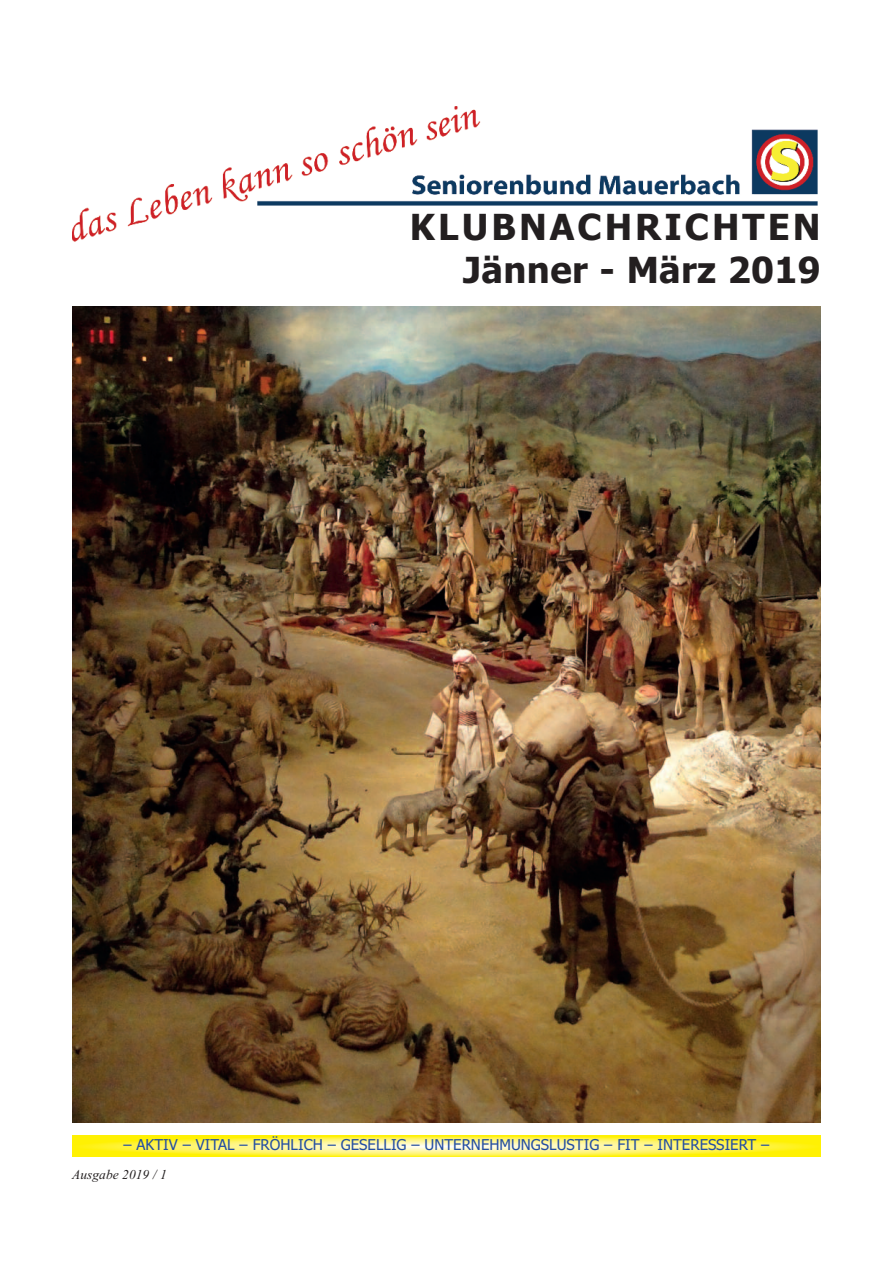
<style>
.page{position:relative;width:893px;height:1263px;background:#fff}
.page>*{position:absolute;margin:0;border:0;box-sizing:border-box;transform-origin:0 0}
.t1{font:700 36px/42.5px "Tahoma";letter-spacing:.085em;color:#231f20;text-align:right}
.t2{font:15px "Tahoma";color:#244ea1}
.t3{font:italic 13.5px "Times New Roman";color:#231f20}
</style>
<div class="page">
<svg style="left:72px;top:1135px;width:749px;height:22px;background:#fff452"></svg>
<img style="left:72px;top:106px;width:746px;height:136px">
<img style="left:72px;top:306px;width:749px;height:817px">
<h1 class="t1" style="left:410px;top:206px;width:412px">KLUBNACHRICHTEN<br>Jänner - März 2019</h1>
<p class="t2" style="left:124px;top:1136px;width:647px">– AKTIV – VITAL – FRÖHLICH – GESELLIG – UNTERNEHMUNGSLUSTIG – FIT – INTERESSIERT –</p>
<p class="t3" style="left:72px;top:1166px;width:96px">Ausgabe 2019 / 1</p>
</div>
